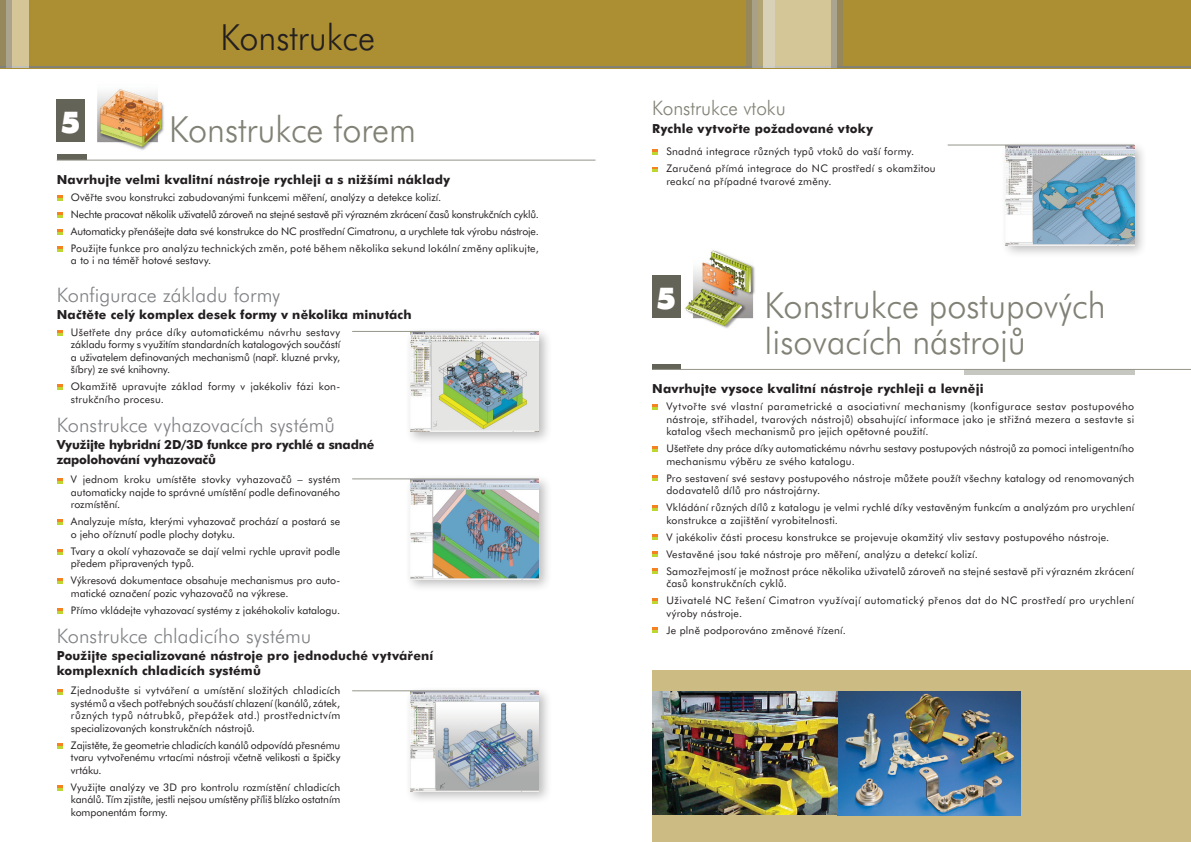
<style>
.page{position:relative;width:1191px;height:842px;background:#fff}
.page>*{position:absolute;margin:0;border:0;box-sizing:border-box;transform-origin:0 0}
.t1{font:300 36px/36px "Futura BTCE";color:#828176;scale:.95 1}
.t2{font:300 36px "Futura BTCE";color:#231f20;scale:.95 1}
.t3{font:900 30px "Futura BTCE";color:#fff;scale:.95 1}
.t4{font:300 20px "Futura BTCE";color:#808285}
.t5{font:300 20px "Futura BTCE";color:#828176;scale:.95 1}
.t6{font:700 12.5px/15px "Futura BTCE";letter-spacing:.01em;color:#231f20}
.t7{font:700 12.5px/15px "Futura BTCE";letter-spacing:-.015em;color:#231f20}
.t8{font:10.5px/12.5px "Futura BTCE";letter-spacing:.015em;color:#231f20}
.t9{font:10.5px/17px "Futura BTCE";letter-spacing:-.005em;color:#231f20}
.t10{font:10.5px/17px "Futura BTCE";letter-spacing:.04em;color:#231f20}
</style>
<div class="page">
<div style="left:652px;top:670px;width:539px;height:172px;background:#cdbb84"></div>
<div style="left:0;top:0;width:1191px;height:68px;background:#ac8f32"></div>
<hr style="left:0;top:66px;width:1191px;height:2px;background:#828176">
<div style="left:746px;top:0;width:12px;height:68px;background:#96885b"></div>
<svg style="left:752px;top:0;width:11px;height:68px"></svg>
<svg style="left:763px;top:0;width:68px;height:68px;background:#d4c79e"></svg>
<svg style="left:831px;top:0;width:12px;height:68px"></svg>
<svg style="left:11px;top:0;width:17px;height:68px"></svg>
<svg style="left:0;top:0;width:11px;height:68px"></svg>
<img style="left:652px;top:691px;width:369px;height:125px">
<div style="left:964px;top:369px;width:170px;height:6px;background:#c7c7c1"></div>
<div style="left:652px;top:364px;width:28px;height:5px;background:#636358"></div>
<hr style="left:652px;top:369px;width:539px;height:1px;background:#94948a">
<img style="left:685px;top:250px;width:70px;height:78px">
<div style="left:652px;top:275px;width:28px;height:43px;background:#636358"></div>
<div style="left:57px;top:154px;width:30px;height:6px;background:#636358"></div>
<hr style="left:57px;top:160px;width:538px;height:1px;background:#94948a">
<img style="left:97px;top:89px;width:67px;height:61px">
<div style="left:57px;top:99px;width:28px;height:43px;background:#636358"></div>
<div style="left:405px;top:327px;width:147px;height:118px;background:#231f20;opacity:.3"></div>
<img style="left:410px;top:332px;width:129px;height:100px">
<div style="left:1000px;top:141px;width:148px;height:118px;background:#231f20;opacity:.3"></div>
<img style="left:1005px;top:146px;width:129px;height:99px">
<div style="left:405px;top:474px;width:147px;height:118px;background:#231f20;opacity:.3"></div>
<img style="left:410px;top:479px;width:129px;height:100px">
<div style="left:405px;top:686px;width:147px;height:118px;background:#231f20;opacity:.3"></div>
<img style="left:410px;top:691px;width:129px;height:100px">
<hr style="left:352px;top:331px;width:187px;height:1px;background:#94948a">
<hr style="left:947px;top:145px;width:187px;height:1px;background:#94948a">
<hr style="left:352px;top:478px;width:187px;height:1px;background:#94948a">
<hr style="left:352px;top:690px;width:187px;height:1px;background:#94948a">
<svg style="left:57px;top:195px;width:5px;height:6px"></svg>
<svg style="left:57px;top:212px;width:5px;height:6px"></svg>
<svg style="left:57px;top:229px;width:5px;height:6px"></svg>
<svg style="left:57px;top:246px;width:5px;height:6px"></svg>
<svg style="left:57px;top:330px;width:5px;height:6px"></svg>
<svg style="left:57px;top:384px;width:5px;height:6px"></svg>
<svg style="left:57px;top:478px;width:5px;height:6px"></svg>
<svg style="left:57px;top:519px;width:5px;height:6px"></svg>
<svg style="left:57px;top:549px;width:5px;height:6px"></svg>
<svg style="left:57px;top:578px;width:5px;height:6px"></svg>
<svg style="left:57px;top:608px;width:5px;height:6px"></svg>
<svg style="left:57px;top:689px;width:5px;height:5px"></svg>
<svg style="left:57px;top:743px;width:5px;height:6px"></svg>
<svg style="left:57px;top:785px;width:5px;height:6px"></svg>
<svg style="left:652px;top:167px;width:6px;height:5px"></svg>
<svg style="left:652px;top:404px;width:6px;height:6px"></svg>
<svg style="left:652px;top:446px;width:6px;height:6px"></svg>
<svg style="left:652px;top:475px;width:6px;height:6px"></svg>
<svg style="left:652px;top:505px;width:6px;height:6px"></svg>
<svg style="left:652px;top:534px;width:6px;height:6px"></svg>
<svg style="left:652px;top:551px;width:6px;height:6px"></svg>
<svg style="left:652px;top:568px;width:6px;height:6px"></svg>
<svg style="left:652px;top:598px;width:6px;height:5px"></svg>
<svg style="left:652px;top:627px;width:6px;height:6px"></svg>
<svg style="left:652px;top:149px;width:6px;height:6px"></svg>
<h1 class="t2" style="left:220px;top:14px;width:164px">Konstrukce</h1>
<h2 class="t3" style="left:61px;top:101px;width:22px">5</h2>
<h1 class="t1" style="left:169px;top:110px;width:262px">Konstrukce forem</h1>
<p class="t6" style="left:57px;top:171px;width:395px">Navrhujte velmi kvalitní nástroje rychleji a s nižšími náklady</p>
<p class="t9" style="left:71px;top:188px;width:469px">Ověřte svou konstrukci zabudovanými funkcemi měření, analýzy a detekce kolizí.<br>Nechte pracovat několik uživatelů zároveň na stejné sestavě při výrazném zkrácení časů konstrukčních cyklů.<br>Automaticky přenášejte data své konstrukce do NC prostřední Cimatronu, a urychlete tak výrobu nástroje.<br>Použijte funkce pro analýzu technických změn, poté během několika sekund lokální změny aplikujte,</p>
<p class="t8" style="left:71px;top:254px;width:142px">a to i na téměř hotové sestavy.</p>
<h3 class="t4" style="left:57px;top:281px;width:225px">Konfigurace základu formy</h3>
<p class="t8" style="left:71px;top:325px;width:271px;text-align:justify">Ušetřete dny práce díky automatickému návrhu sestavy základu formy s využitím standardních katalogových součástí a uživatelem definovaných mechanismů (např. kluzné prvky, šíbry) ze své knihovny.</p>
<p class="t8" style="left:71px;top:380px;width:271px">Okamžitě upravujte základ formy v jakékoliv fázi kon&shy;strukčního procesu.</p>
<h3 class="t4" style="left:57px;top:412px;width:280px">Konstrukce vyhazovacích systémů</h3>
<p class="t8" style="left:71px;top:473px;width:271px;text-align:justify">V jednom kroku umístěte stovky vyhazovačů – systém automaticky najde to správné umístění podle definovaného rozmístění.</p>
<p class="t8" style="left:71px;top:515px;width:271px">Analyzuje místa, kterými vyhazovač prochází a postará se o jeho oříznutí podle plochy dotyku.</p>
<p class="t8" style="left:71px;top:544px;width:271px">Tvary a okolí vyhazovače se dají velmi rychle upravit podle předem připravených typů.</p>
<p class="t8" style="left:71px;top:574px;width:271px">Výkresová dokumentace obsahuje mechanismus pro auto&shy;matické označení pozic vyhazovačů na výkrese.</p>
<p class="t8" style="left:71px;top:603px;width:271px">Přímo vkládejte vyhazovací systémy z jakéhokoliv katalogu.</p>
<h3 class="t4" style="left:57px;top:623px;width:256px">Konstrukce chladicího systému</h3>
<p class="t8" style="left:71px;top:684px;width:271px;text-align:justify">Zjednodušte si vytváření a umístění složitých chladicích systémů a všech potřebných součástí chlazení (kanálů, zátek, různých typů nátrubků, přepážek atd.) prostřednictvím specializovaných konstrukčních nástrojů.</p>
<p class="t8" style="left:71px;top:738px;width:271px;text-align:justify">Zajistěte, že geometrie chladicích kanálů odpovídá přesnému tvaru vytvořenému vrtacími nástroji včetně velikosti a špičky vrtáku.</p>
<p class="t8" style="left:71px;top:780px;width:271px;text-align:justify">Využijte analýzy ve 3D pro kontrolu rozmístění chladicích kanálů. Tím zjistíte, jestli nejsou umístěny příliš blízko ostatním komponentám formy.</p>
<p class="t6" style="left:57px;top:307px;width:356px">Načtěte celý komplex desek formy v několika minutách</p>
<p class="t7" style="left:57px;top:436px;width:319px">Využijte hybridní 2D/3D funkce pro rychlé a snadné zapolohování vyhazovačů</p>
<p class="t6" style="left:57px;top:648px;width:378px">Použijte specializované nástroje pro jednoduché vytváření komplexních chladicích systémů</p>
<h3 class="t5" style="left:652px;top:95px;width:142px">Konstrukce vtoku</h3>
<p class="t8" style="left:666px;top:143px;width:271px;line-height:17px">Snadná integrace různých typů vtoků do vaší formy.<br>Zaručená přímá integrace do NC prostředí s okamžitou</p>
<p class="t8" style="left:666px;top:174px;width:167px">reakcí na případné tvarové změny.</p>
<p class="t6" style="left:652px;top:120px;width:222px">Rychle vytvořte požadované vtoky</p>
<h2 class="t3" style="left:656px;top:277px;width:22px">5</h2>
<h1 class="t1" style="left:764px;top:286px;width:360px">Konstrukce postupových lisovacích nástrojů</h1>
<p class="t6" style="left:652px;top:380px;width:333px">Navrhujte vysoce kvalitní nástroje rychleji a levněji</p>
<p class="t8" style="left:666px;top:400px;width:469px;text-align:justify">Vytvořte své vlastní parametrické a asociativní mechanismy (konfigurace sestav postupového nástroje, střihadel, tvarových nástrojů) obsahující informace jako je střižná mezera a sestavte si katalog všech mechanismů pro jejich opětovné použití.</p>
<p class="t8" style="left:666px;top:442px;width:469px">Ušetřete dny práce díky automatickému návrhu sestavy postupových nástrojů za pomoci inteligentního mechanismu výběru ze svého katalogu.</p>
<p class="t8" style="left:666px;top:471px;width:469px">Pro sestavení své sestavy postupového nástroje můžete použít všechny katalogy od renomovaných dodavatelů dílů pro nástrojárny.</p>
<p class="t8" style="left:666px;top:501px;width:469px">Vkládání různých dílů z katalogu je velmi rychlé díky vestavěným funkcím a analýzám pro urychlení konstrukce a zajištění vyrobitelnosti.</p>
<p class="t8" style="left:666px;top:528px;width:469px;line-height:17px">V jakékoliv části procesu konstrukce se projevuje okamžitý vliv sestavy postupového nástroje.<br>Vestavěné jsou také nástroje pro měření, analýzu a detekcí kolizí.<br>Samozřejmostí je možnost práce několika uživatelů zároveň na stejné sestavě při výrazném zkrácení</p>
<p class="t10" style="left:666px;top:574px;width:469px">časů konstrukčních cyklů.<br>Uživatelé NC řešení Cimatron využívají automatický přenos dat do NC prostředí pro urychlení</p>
<p class="t8" style="left:666px;top:604px;width:181px;line-height:17px">výroby nástroje.<br>Je plně podporováno změnové řízení.</p>
</div>
